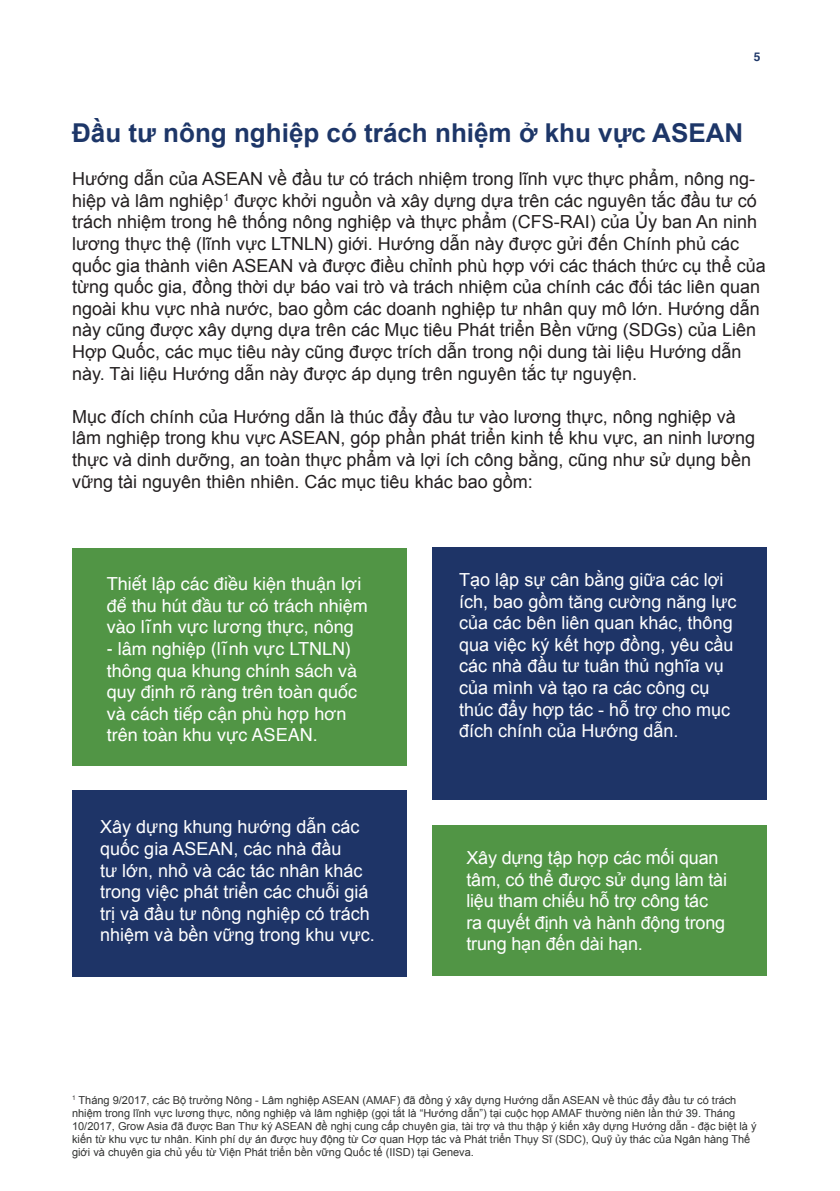
<style>
.page{position:relative;width:840px;height:1191px;background:#fff}
.page>*{position:absolute;margin:0;border:0;box-sizing:border-box;transform-origin:0 0}
.t1{font:700 26px "Arial";color:#1d3668}
.t2{font:18px/21.6px "Arial";color:#231f20}
.t3{font:18px/21.6px "Arial";color:#fff}
.t4{font:18px/21.6px "Helvetica";color:#fff}
.t5{font:700 12px "Helvetica";color:#1d3668}
.t6{font:11px/13.2px "Arial";color:#323332}
</style>
<div class="page">
<div style="left:72px;top:548px;width:334px;height:217px;background:#519545"></div>
<div style="left:431px;top:547px;width:335px;height:252px;background:#1e3467"></div>
<div style="left:72px;top:790px;width:334px;height:186px;background:#1e3467"></div>
<div style="left:432px;top:825px;width:334px;height:151px;background:#519545"></div>
<p class="t5" style="left:753px;top:47px;width:8px">5</p>
<h1 class="t1" style="left:72px;top:116px;width:672px">Đầu tư nông nghiệp có trách nhiệm ở khu vực ASEAN</h1>
<p class="t2" style="left:72px;top:168px;width:694px">Hướng dẫn của ASEAN về đầu tư có trách nhiệm trong lĩnh vực thực phẩm, nông ng&shy;hiệp và lâm nghiệp<sup>1</sup> được khởi nguồn và xây dựng dựa trên các nguyên tắc đầu tư có trách nhiệm trong hê thống nông nghiệp và thực phẩm (CFS-RAI) của Ủy ban An ninh lương thực thệ (lĩnh vực LTNLN) giới. Hướng dẫn này được gửi đến Chính phủ các quốc gia thành viên ASEAN và được điều chỉnh phù hợp với các thách thức cụ thể của từng quốc gia, đồng thời dự báo vai trò và trách nhiệm của chính các đối tác liên quan ngoài khu vực nhà nước, bao gồm các doanh nghiệp tư nhân quy mô lớn. Hướng dẫn này cũng được xây dựng dựa trên các Mục tiêu Phát triển Bền vững (SDGs) của Liên Hợp Quốc, các mục tiêu này cũng được trích dẫn trong nội dung tài liệu Hướng dẫn này. Tài liệu Hướng dẫn này được áp dụng trên nguyên tắc tự nguyện.</p>
<p class="t2" style="left:72px;top:406px;width:684px">Mục đích chính của Hướng dẫn là thúc đẩy đầu tư vào lương thực, nông nghiệp và lâm nghiệp trong khu vực ASEAN, góp phần phát triển kinh tế khu vực, an ninh lương thực và dinh dưỡng, an toàn thực phẩm và lợi ích công bằng, cũng như sử dụng bền vững tài nguyên thiên nhiên. Các mục tiêu khác bao gồm:</p>
<p class="t4" style="left:107px;top:573px;width:262px">Thiết lập các điều kiện thuận lợi để thu hút đầu tư có trách nhiệm vào lĩnh vực lương thực, nông</p>
<p class="t4" style="left:107px;top:638px;width:252px">- lâm nghiệp (lĩnh vực LTNLN) thông qua khung chính sách và quy định rõ ràng trên toàn quốc và cách tiếp cận phù hợp hơn trên toàn khu vực ASEAN.</p>
<p class="t3" style="left:100px;top:816px;width:276px">Xây dựng khung hướng dẫn các quốc gia ASEAN, các nhà đầu<br>tư lớn, nhỏ và các tác nhân khác trong việc phát triển các chuỗi giá trị và đầu tư nông nghiệp có trách nhiệm và bền vững trong khu vực.</p>
<p class="t3" style="left:459px;top:569px;width:279px">Tạo lập sự cân bằng giữa các lợi ích, bao gồm tăng cường năng lực của các bên liên quan khác, thông qua việc ký kết hợp đồng, yêu cầu các nhà đầu tư tuân thủ nghĩa vụ của mình và tạo ra các công cụ thúc đẩy hợp tác - hỗ trợ cho mục đích chính của Hướng dẫn.</p>
<p class="t3" style="left:466px;top:847px;width:262px">Xây dựng tập hợp các mối quan tâm, có thể được sử dụng làm tài liệu tham chiếu hỗ trợ công tác ra quyết định và hành động trong trung hạn đến dài hạn.</p>
<p class="t6" style="left:72px;top:1093px;width:685px"><sup>1</sup> Tháng 9/2017, các Bộ trưởng Nông - Lâm nghiệp ASEAN (AMAF) đã đồng ý xây dựng Hướng dẫn ASEAN về thúc đẩy đầu tư có trách nhiệm trong lĩnh vực lương thực, nông nghiệp và lâm nghiệp (gọi tắt là “Hướng dẫn”) tại cuộc họp AMAF thường niên lần thứ 39. Tháng 10/2017, Grow Asia đã được Ban Thư ký ASEAN đề nghị cung cấp chuyên gia, tài trợ và thu thập ý kiến xây dựng Hướng dẫn - đặc biệt là ý kiến từ khu vực tư nhân. Kinh phí dự án được huy động từ Cơ quan Hợp tác và Phát triển Thụy Sĩ (SDC), Quỹ ủy thác của Ngân hàng Thế giới và chuyên gia chủ yếu từ Viện Phát triển bền vững Quốc tế (IISD) tại Geneva.</p>
</div>
